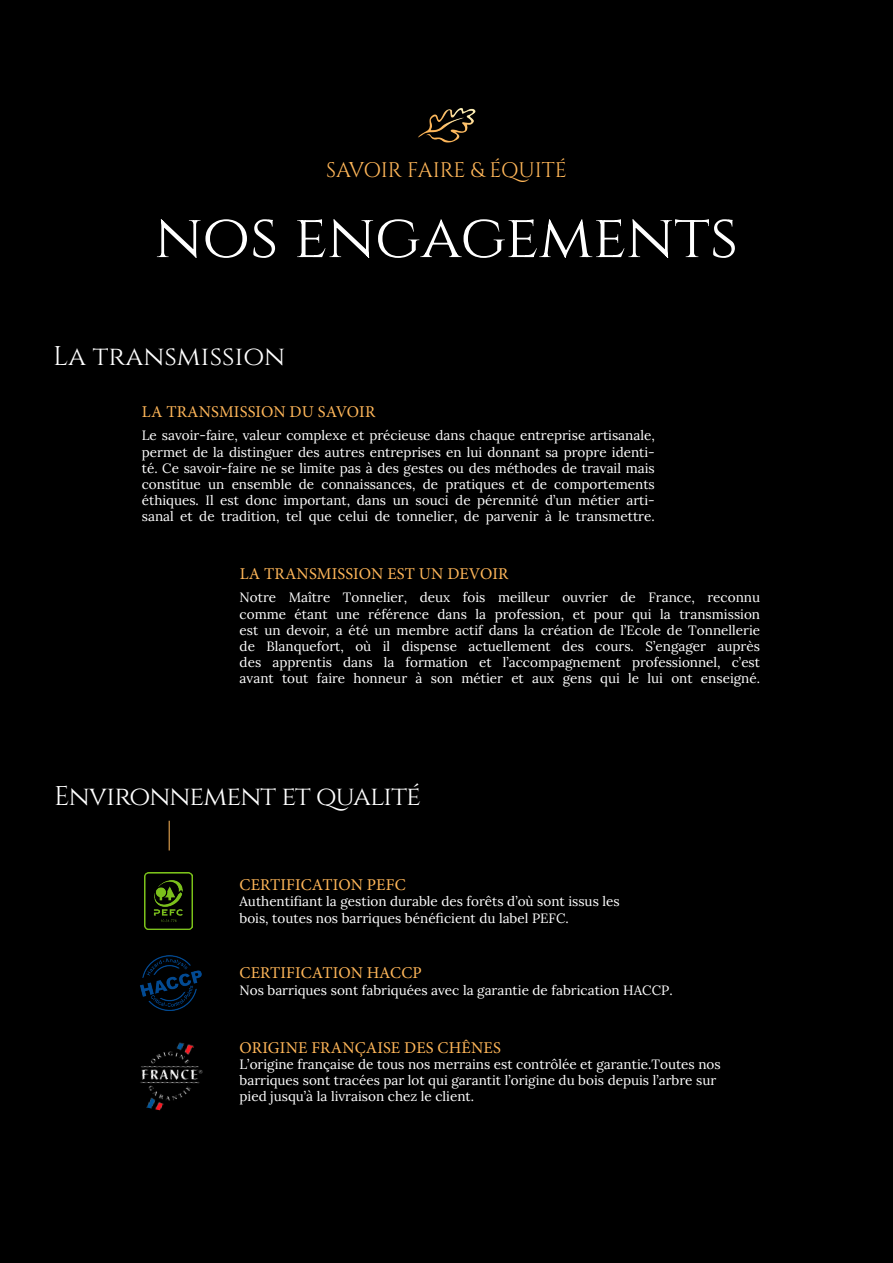
<style>
.page{position:relative;width:893px;height:1263px;background:#000}
.page>*{position:absolute;margin:0;border:0;box-sizing:border-box;transform-origin:0 0}
.t1{font:61.5px "Cinzel";color:#fff}
.t2{font:27px "Cinzel";letter-spacing:-.03em;color:#fff}
.t3{font:27px "Cinzel";color:#fff}
.t4{font:21px "Cinzel";letter-spacing:-.015em;color:#ffb759}
.t5{font:16.5px "Minion Pro";letter-spacing:.01em;color:#ffb759}
.t6{font:13.5px/16.2px "Lora";color:#fff}
</style>
<div class="page">
<svg style="left:169px;top:821px;width:1px;height:29px"></svg>
<img style="left:418px;top:108px;width:58px;height:35px">
<img style="left:144px;top:872px;width:48px;height:58px">
<img style="left:140px;top:955px;width:62px;height:55px">
<img style="left:140px;top:1042px;width:63px;height:69px">
<p class="t4" style="left:326px;top:156px;width:242px">SAVOIR FAIRE &amp; ÉQUITÉ</p>
<p class="t1" style="left:155px;top:197px;width:585px">nos engagements</p>
<p class="t3" style="left:53px;top:338px;width:233px">La transmission</p>
<p class="t5" style="left:142px;top:402px;width:235px">LA TRANSMISSION DU SAVOIR</p>
<p class="t6" style="left:142px;top:427px;width:514px;text-align:justify">Le savoir-faire, valeur complexe et précieuse dans chaque entreprise artisanale, permet de la distinguer des autres entreprises en lui donnant sa propre identi&shy;té. Ce savoir-faire ne se limite pas à des gestes ou des méthodes de travail mais</p>
<p class="t6" style="left:142px;top:475px;width:514px">constitue un ensemble de connaissances, de pratiques et de comportements</p>
<p class="t6" style="left:142px;top:491px;width:514px">éthiques. Il est donc important, dans un souci de pérennité d’un métier arti&shy;sanal et de tradition, tel que celui de tonnelier, de parvenir à le transmettre.</p>
<p class="t5" style="left:240px;top:564px;width:270px">LA TRANSMISSION EST UN DEVOIR</p>
<p class="t6" style="left:240px;top:589px;width:522px;text-align:justify">Notre Maître Tonnelier, deux fois meilleur ouvrier de France, reconnu comme étant une référence dans la profession, et pour qui la transmission est un devoir, a été un membre actif dans la création de l’Ecole de Tonnellerie de Blanquefort, où il dispense actuellement des cours. S’engager auprès des apprentis dans la formation et l’accompagnement professionnel, c’est avant tout faire honneur à son métier et aux gens qui le lui ont enseigné.</p>
<p class="t2" style="left:54px;top:778px;width:368px">Environnement et qualité</p>
<p class="t5" style="left:240px;top:875px;width:168px">CERTIFICATION PEFC</p>
<p class="t6" style="left:239px;top:892px;width:382px">Authentifiant la gestion durable des forêts d’où sont issus les bois, toutes nos barriques bénéficient du label PEFC.</p>
<p class="t5" style="left:240px;top:963px;width:184px">CERTIFICATION HACCP</p>
<p class="t6" style="left:239px;top:981px;width:435px">Nos barriques sont fabriquées avec la garantie de fabrication HACCP.</p>
<p class="t5" style="left:240px;top:1038px;width:263px">ORIGINE FRANÇAISE DES CHÊNES</p>
<p class="t6" style="left:239px;top:1055px;width:483px">L’origine française de tous nos merrains est contrôlée et garantie.Toutes nos barriques sont tracées par lot qui garantit l’origine du bois depuis l’arbre sur pied jusqu’à la livraison chez le client.</p>
</div>
